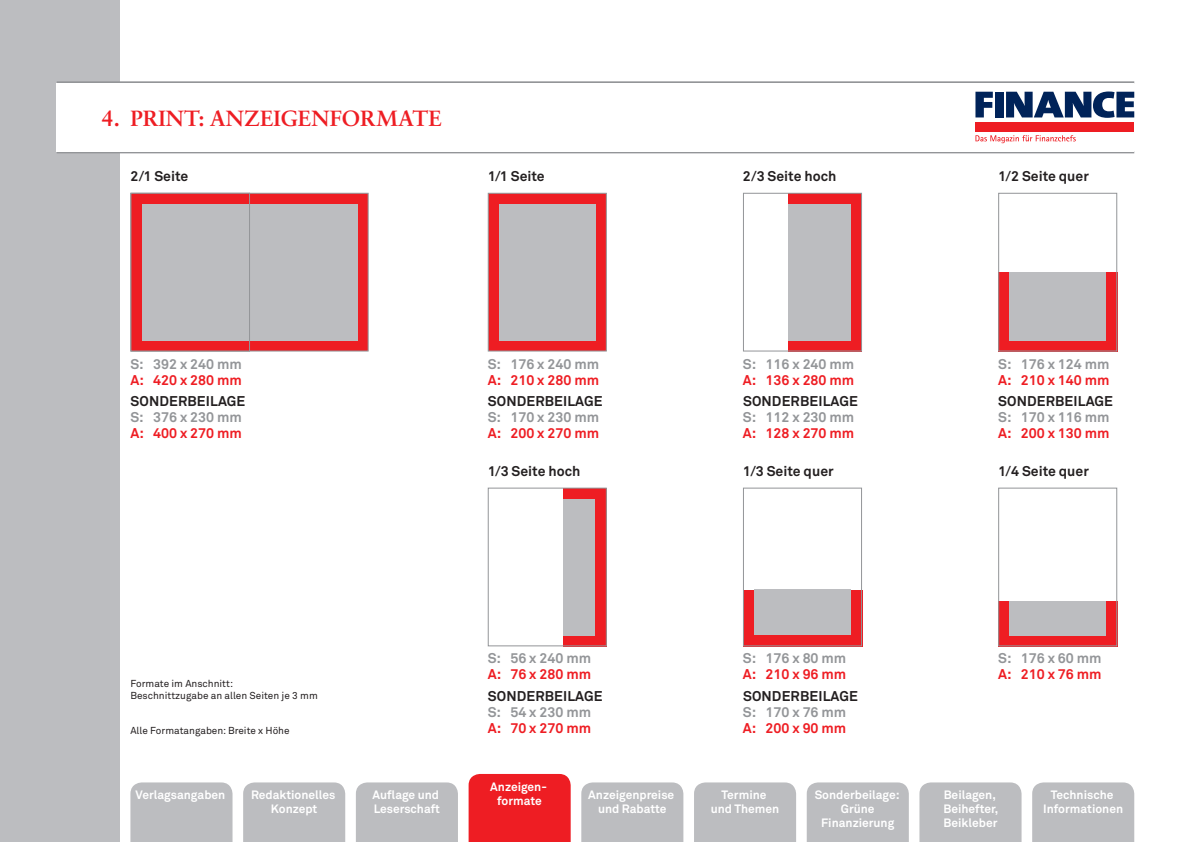
<style>
.page{position:relative;width:1191px;height:842px;background:#fff}
.page>*{position:absolute;margin:0;border:0;box-sizing:border-box;transform-origin:0 0}
.t1{font:700 22px "Sabon LT Std";color:#ee1d23}
.t2{font:700 14px "Akkurat Std";letter-spacing:.01em;color:#231f20}
.t3{font:700 14px "Akkurat Std";color:#939598}
.t4{font:700 14px "Akkurat Std";color:#ee1d23}
.t5{font:700 12px/14px "Akkurat Std";color:#fff;text-align:center}
.t6{font:10px/12px "Akkurat Std";color:#231f20}
</style>
<div class="page">
<div style="left:0;top:0;width:119px;height:842px;background:#bcbdc0"></div>
<hr style="left:57px;top:81px;width:1077px;height:2px;background:#939598">
<hr style="left:57px;top:151px;width:1077px;height:2px;background:#939598">
<div style="left:57px;top:83px;width:1077px;height:68px;background:#fff"></div>
<svg style="left:975px;top:92px;width:17px;height:25px"></svg>
<div style="left:995px;top:92px;width:8px;height:25px;background:#002359"></div>
<svg style="left:1006px;top:92px;width:128px;height:26px"></svg>
<div style="left:975px;top:122px;width:159px;height:9px;background:#ee1d23"></div>
<svg style="left:975px;top:135px;width:100px;height:8px"></svg>
<div style="left:130px;top:782px;width:102px;height:60px;background:#bcbdc0"></div>
<div style="left:243px;top:782px;width:102px;height:60px;background:#bcbdc0"></div>
<div style="left:356px;top:782px;width:102px;height:60px;background:#bcbdc0"></div>
<div style="left:581px;top:782px;width:102px;height:60px;background:#bcbdc0"></div>
<div style="left:694px;top:782px;width:102px;height:60px;background:#bcbdc0"></div>
<div style="left:919px;top:782px;width:102px;height:60px;background:#bcbdc0"></div>
<div style="left:1032px;top:782px;width:102px;height:60px;background:#bcbdc0"></div>
<div style="left:806px;top:782px;width:103px;height:60px;background:#bcbdc0"></div>
<div style="left:468px;top:774px;width:102px;height:68px;background:#ee1d23"></div>
<div style="left:488px;top:193px;width:119px;height:158px;background:#ee1d23;border:1px solid #939598"></div>
<div style="left:499px;top:204px;width:96px;height:136px;background:#bcbdc0"></div>
<div style="left:130px;top:193px;width:239px;height:158px;background:#ee1d23;border:1px solid #939598"></div>
<div style="left:142px;top:204px;width:215px;height:136px;background:#bcbdc0"></div>
<hr style="left:249px;top:193px;width:1px;height:158px;background:#939598">
<div style="left:998px;top:272px;width:119px;height:79px;background:#ee1d23"></div>
<div style="left:998px;top:193px;width:119px;height:158px;border:1px solid #939598"></div>
<div style="left:1009px;top:272px;width:97px;height:68px;background:#bcbdc0"></div>
<div style="left:563px;top:488px;width:43px;height:158px;background:#ee1d23"></div>
<div style="left:488px;top:488px;width:119px;height:158px;border:1px solid #939598"></div>
<div style="left:563px;top:499px;width:32px;height:136px;background:#bcbdc0"></div>
<div style="left:743px;top:590px;width:119px;height:56px;background:#ee1d23"></div>
<div style="left:743px;top:488px;width:119px;height:158px;border:1px solid #939598"></div>
<div style="left:754px;top:590px;width:96px;height:45px;background:#bcbdc0"></div>
<div style="left:998px;top:601px;width:119px;height:45px;background:#ee1d23"></div>
<div style="left:998px;top:488px;width:119px;height:158px;border:1px solid #939598"></div>
<div style="left:1009px;top:601px;width:97px;height:34px;background:#bcbdc0"></div>
<div style="left:788px;top:193px;width:74px;height:158px;background:#ee1d23"></div>
<div style="left:743px;top:193px;width:119px;height:158px;border:1px solid #939598"></div>
<div style="left:788px;top:204px;width:62px;height:136px;background:#bcbdc0"></div>
<h1 class="t1" style="left:102px;top:104px;width:342px">4. PRINT: ANZEIGENFORMATE</h1>
<p class="t2" style="left:130px;top:167px;width:59px">2/1 Seite</p>
<p class="t2" style="left:743px;top:167px;width:95px">2/3 Seite hoch</p>
<p class="t2" style="left:998px;top:167px;width:92px">1/2 Seite quer</p>
<p class="t2" style="left:488px;top:167px;width:58px">1/1 Seite</p>
<p class="t3" style="left:130px;top:355px;width:113px">S: 392 x 240 mm</p>
<p class="t4" style="left:130px;top:371px;width:113px">A: 420 x 280 mm</p>
<p class="t2" style="left:130px;top:393px;width:116px">SONDERBEILAGE</p>
<p class="t3" style="left:130px;top:409px;width:113px">S: 376 x 230 mm</p>
<p class="t4" style="left:130px;top:425px;width:113px">A: 400 x 270 mm</p>
<p class="t6" style="left:130px;top:677px;width:189px">Formate im Anschnitt:<br>Beschnittzugabe an allen Seiten je 3 mm</p>
<p class="t6" style="left:130px;top:725px;width:161px">Alle Formatangaben: Breite x Höhe</p>
<p class="t3" style="left:488px;top:355px;width:113px">S: 176 x 240 mm</p>
<p class="t4" style="left:488px;top:371px;width:113px">A: 210 x 280 mm</p>
<p class="t2" style="left:488px;top:393px;width:116px">SONDERBEILAGE</p>
<p class="t3" style="left:488px;top:409px;width:113px">S: 170 x 230 mm</p>
<p class="t4" style="left:488px;top:425px;width:113px">A: 200 x 270 mm</p>
<p class="t3" style="left:743px;top:355px;width:113px">S: 116 x 240 mm</p>
<p class="t4" style="left:743px;top:371px;width:113px">A: 136 x 280 mm</p>
<p class="t2" style="left:743px;top:393px;width:116px">SONDERBEILAGE</p>
<p class="t3" style="left:743px;top:409px;width:113px">S: 112 x 230 mm</p>
<p class="t4" style="left:743px;top:425px;width:113px">A: 128 x 270 mm</p>
<p class="t3" style="left:998px;top:355px;width:113px">S: 176 x 124 mm</p>
<p class="t4" style="left:998px;top:371px;width:113px">A: 210 x 140 mm</p>
<p class="t2" style="left:998px;top:393px;width:116px">SONDERBEILAGE</p>
<p class="t3" style="left:998px;top:409px;width:113px">S: 170 x 116 mm</p>
<p class="t4" style="left:998px;top:425px;width:113px">A: 200 x 130 mm</p>
<p class="t2" style="left:488px;top:462px;width:94px">1/3 Seite hoch</p>
<p class="t2" style="left:743px;top:462px;width:92px">1/3 Seite quer</p>
<p class="t2" style="left:998px;top:462px;width:92px">1/4 Seite quer</p>
<p class="t3" style="left:488px;top:650px;width:105px">S: 56 x 240 mm</p>
<p class="t4" style="left:488px;top:666px;width:105px">A: 76 x 280 mm</p>
<p class="t2" style="left:488px;top:687px;width:116px">SONDERBEILAGE</p>
<p class="t3" style="left:488px;top:703px;width:105px">S: 54 x 230 mm</p>
<p class="t4" style="left:488px;top:719px;width:105px">A: 70 x 270 mm</p>
<p class="t3" style="left:743px;top:650px;width:105px">S: 176 x 80 mm</p>
<p class="t4" style="left:743px;top:666px;width:105px">A: 210 x 96 mm</p>
<p class="t2" style="left:743px;top:687px;width:116px">SONDERBEILAGE</p>
<p class="t3" style="left:743px;top:703px;width:105px">S: 170 x 76 mm</p>
<p class="t4" style="left:743px;top:719px;width:105px">A: 200 x 90 mm</p>
<p class="t3" style="left:998px;top:650px;width:105px">S: 176 x 60 mm</p>
<p class="t4" style="left:998px;top:666px;width:105px">A: 210 x 76 mm</p>
<p class="t5" style="left:490px;top:780px;width:57px">Anzeigen&shy;formate</p>
<p class="t5" style="left:136px;top:788px;width:91px">Verlagsangaben</p>
<p class="t5" style="left:251px;top:788px;width:86px">Redaktionelles<br>Konzept</p>
<p class="t5" style="left:372px;top:788px;width:69px;text-align:left">Auflage und<br>Leserschaft</p>
<p class="t5" style="left:588px;top:788px;width:87px">Anzeigenpreise und Rabatte</p>
<p class="t5" style="left:711px;top:788px;width:70px">Termine und Themen</p>
<p class="t5" style="left:943px;top:788px;width:56px;text-align:left">Beilagen,<br>Beihefter,<br>Beikleber</p>
<p class="t5" style="left:1043px;top:788px;width:81px">Technische<br>Informationen</p>
<p class="t5" style="left:814px;top:788px;width:86px">Sonderbeilage:<br>Grüne<br>Finanzierung</p>
</div>
